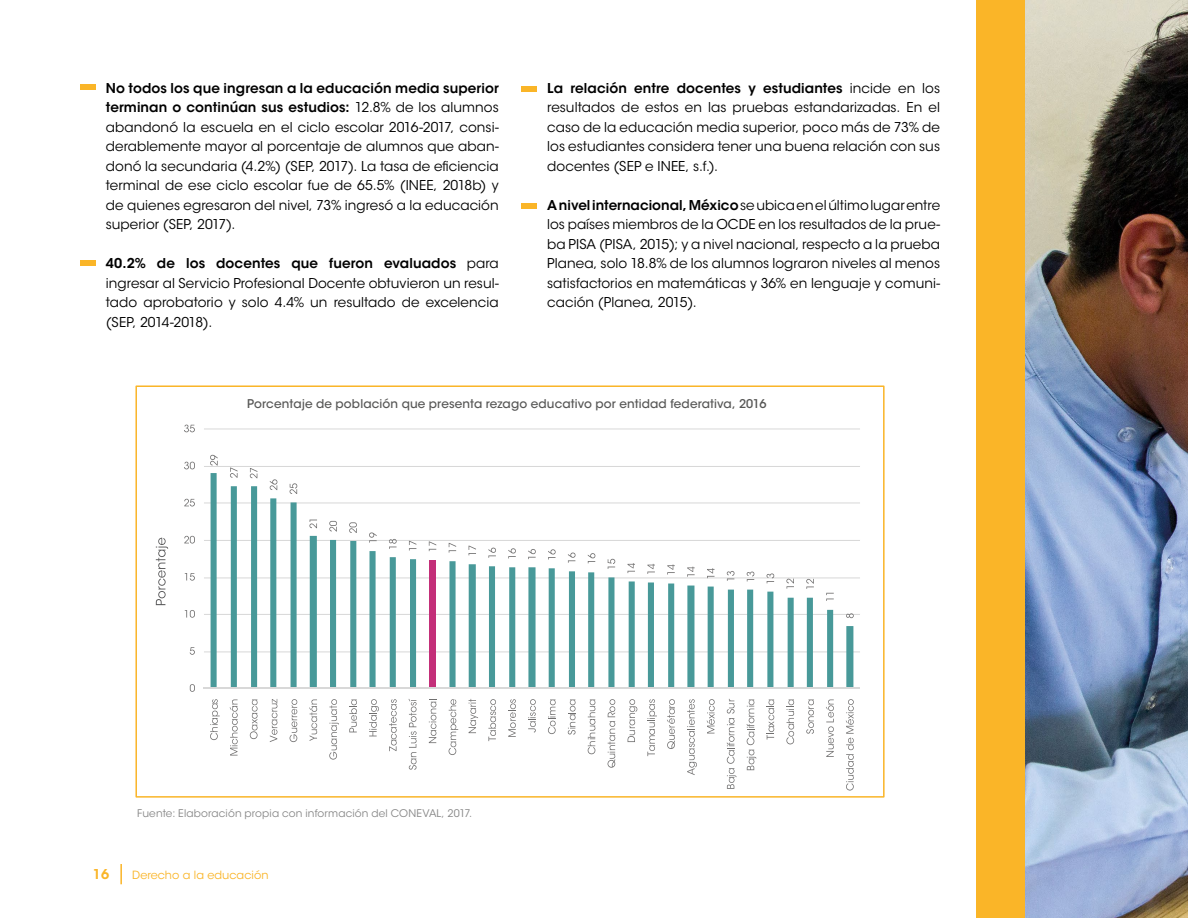
<style>
.page{position:relative;width:1188px;height:918px;background:#fff}
.page>*{position:absolute;margin:0;border:0;box-sizing:border-box;transform-origin:0 0}
.t1{font:13.5px/19.5px "ITC Avant Garde Std";letter-spacing:.005em;color:#000;text-align:justify}
.t2{font:600 13.5px "ITC Avant Garde Std";color:#fab528}
.t3{font:500 12px "ITC Avant Garde Std";letter-spacing:.01em;color:#575756}
.t4{font:11.25px "ITC Avant Garde Std";letter-spacing:.005em;color:#fab528}
.t5{font:10.5px "ITC Avant Garde Std";letter-spacing:.015em;color:#878787}
.s1{font-weight:600}
</style>
<div class="page">
<hr style="left:120px;top:864px;width:2px;height:20px;background:#fab528">
<hr style="left:204px;top:651px;width:656px;height:1px;background:#d8d8d8">
<hr style="left:204px;top:614px;width:656px;height:1px;background:#d8d8d8">
<hr style="left:204px;top:577px;width:656px;height:1px;background:#d8d8d8">
<hr style="left:204px;top:540px;width:656px;height:1px;background:#d8d8d8">
<hr style="left:204px;top:502px;width:656px;height:1px;background:#d8d8d8">
<hr style="left:204px;top:466px;width:656px;height:1px;background:#d8d8d8">
<hr style="left:204px;top:428px;width:656px;height:1px;background:#d8d8d8">
<svg style="left:211px;top:473px;width:642px;height:215px"></svg>
<hr style="left:204px;top:688px;width:656px;height:1px;background:#d8d8d8">
<svg style="left:210px;top:455px;width:8px;height:11px"></svg>
<svg style="left:230px;top:468px;width:8px;height:10px"></svg>
<svg style="left:250px;top:468px;width:7px;height:10px"></svg>
<svg style="left:270px;top:479px;width:7px;height:11px"></svg>
<svg style="left:290px;top:483px;width:7px;height:11px"></svg>
<svg style="left:309px;top:520px;width:8px;height:8px"></svg>
<svg style="left:329px;top:521px;width:8px;height:11px"></svg>
<svg style="left:349px;top:522px;width:8px;height:11px"></svg>
<svg style="left:369px;top:532px;width:8px;height:11px"></svg>
<svg style="left:389px;top:539px;width:8px;height:10px"></svg>
<svg style="left:409px;top:541px;width:7px;height:10px"></svg>
<svg style="left:429px;top:541px;width:7px;height:10px"></svg>
<svg style="left:449px;top:543px;width:7px;height:10px"></svg>
<svg style="left:469px;top:546px;width:7px;height:9px"></svg>
<svg style="left:488px;top:548px;width:8px;height:10px"></svg>
<svg style="left:508px;top:548px;width:8px;height:10px"></svg>
<svg style="left:528px;top:549px;width:8px;height:10px"></svg>
<svg style="left:548px;top:549px;width:8px;height:10px"></svg>
<svg style="left:568px;top:553px;width:8px;height:10px"></svg>
<svg style="left:588px;top:553px;width:7px;height:10px"></svg>
<svg style="left:608px;top:559px;width:7px;height:10px"></svg>
<svg style="left:628px;top:563px;width:7px;height:10px"></svg>
<svg style="left:647px;top:564px;width:8px;height:10px"></svg>
<svg style="left:667px;top:565px;width:8px;height:10px"></svg>
<svg style="left:687px;top:567px;width:8px;height:10px"></svg>
<svg style="left:707px;top:568px;width:8px;height:10px"></svg>
<svg style="left:727px;top:571px;width:8px;height:10px"></svg>
<svg style="left:747px;top:572px;width:7px;height:9px"></svg>
<svg style="left:767px;top:573px;width:7px;height:10px"></svg>
<svg style="left:786px;top:579px;width:8px;height:10px"></svg>
<svg style="left:806px;top:579px;width:8px;height:10px"></svg>
<svg style="left:826px;top:593px;width:8px;height:8px"></svg>
<svg style="left:846px;top:613px;width:8px;height:5px"></svg>
<svg style="left:190px;top:684px;width:5px;height:8px"></svg>
<svg style="left:190px;top:647px;width:5px;height:8px"></svg>
<svg style="left:185px;top:610px;width:10px;height:8px"></svg>
<svg style="left:185px;top:573px;width:10px;height:8px"></svg>
<svg style="left:184px;top:536px;width:11px;height:8px"></svg>
<svg style="left:184px;top:499px;width:11px;height:7px"></svg>
<svg style="left:184px;top:462px;width:11px;height:7px"></svg>
<svg style="left:184px;top:425px;width:11px;height:7px"></svg>
<svg style="left:210px;top:699px;width:10px;height:41px"></svg>
<svg style="left:230px;top:700px;width:8px;height:56px"></svg>
<svg style="left:250px;top:700px;width:8px;height:39px"></svg>
<svg style="left:270px;top:699px;width:7px;height:43px"></svg>
<svg style="left:290px;top:699px;width:7px;height:43px"></svg>
<svg style="left:309px;top:700px;width:8px;height:41px"></svg>
<svg style="left:329px;top:699px;width:10px;height:61px"></svg>
<svg style="left:349px;top:700px;width:8px;height:32px"></svg>
<svg style="left:369px;top:699px;width:10px;height:37px"></svg>
<svg style="left:389px;top:699px;width:8px;height:52px"></svg>
<svg style="left:409px;top:699px;width:8px;height:71px"></svg>
<svg style="left:429px;top:699px;width:7px;height:44px"></svg>
<svg style="left:449px;top:699px;width:9px;height:56px"></svg>
<svg style="left:469px;top:699px;width:9px;height:34px"></svg>
<svg style="left:488px;top:699px;width:8px;height:42px"></svg>
<svg style="left:508px;top:699px;width:8px;height:38px"></svg>
<svg style="left:528px;top:699px;width:8px;height:34px"></svg>
<svg style="left:548px;top:700px;width:8px;height:34px"></svg>
<svg style="left:568px;top:700px;width:8px;height:35px"></svg>
<svg style="left:588px;top:700px;width:7px;height:54px"></svg>
<svg style="left:608px;top:699px;width:7px;height:69px"></svg>
<svg style="left:628px;top:699px;width:9px;height:43px"></svg>
<svg style="left:647px;top:699px;width:10px;height:57px"></svg>
<svg style="left:667px;top:699px;width:8px;height:50px"></svg>
<svg style="left:687px;top:699px;width:10px;height:76px"></svg>
<svg style="left:707px;top:699px;width:8px;height:34px"></svg>
<svg style="left:727px;top:699px;width:10px;height:90px"></svg>
<svg style="left:747px;top:700px;width:9px;height:70px"></svg>
<svg style="left:767px;top:700px;width:7px;height:40px"></svg>
<svg style="left:786px;top:700px;width:8px;height:44px"></svg>
<svg style="left:806px;top:700px;width:8px;height:34px"></svg>
<svg style="left:826px;top:700px;width:8px;height:57px"></svg>
<svg style="left:846px;top:699px;width:8px;height:92px"></svg>
<svg style="left:156px;top:538px;width:12px;height:67px"></svg>
<div style="left:976px;top:0;width:212px;height:918px;background:#fab528"></div>
<div style="left:80px;top:85px;width:15px;height:5px;background:#fab528"></div>
<div style="left:80px;top:261px;width:15px;height:5px;background:#fab528"></div>
<div style="left:521px;top:86px;width:16px;height:5px;background:#fab528"></div>
<div style="left:521px;top:203px;width:16px;height:6px;background:#fab528"></div>
<div style="left:135px;top:385px;width:750px;height:413px;border:2px solid #fab528"></div>
<img style="left:1025px;top:0;width:163px;height:918px">
<p class="t1" style="left:106px;top:79px;width:394px"><span class="s1">No todos los que ingresan a la educación media superior terminan o continúan sus estudios:</span> 12.8% de los alumnos abandonó la escuela en el ciclo escolar 2016-2017, consi&shy;derablemente mayor al porcentaje de alumnos que aban&shy;donó la secundaria (4.2%) (SEP, 2017). La tasa de eficiencia terminal de ese ciclo escolar fue de 65.5% (INEE, 2018b) y de quienes egresaron del nivel, 73% ingresó a la educación superior (SEP, 2017).</p>
<p class="t1" style="left:106px;top:254px;width:394px"><span class="s1">40.2% de los docentes que fueron evaluados</span> para ingresar al Servicio Profesional Docente obtuvieron un resul&shy;tado aprobatorio y solo 4.4% un resultado de excelencia (SEP, 2014-2018).</p>
<p class="t1" style="left:547px;top:78px;width:394px"><span class="s1">La relación entre docentes y estudiantes</span> incide en los resultados de estos en las pruebas estandarizadas. En el caso de la educación media superior, poco más de 73% de los estudiantes considera tener una buena relación con sus docentes (SEP e INEE, s.f.).</p>
<p class="t1" style="left:547px;top:195px;width:394px"><span class="s1">A nivel internacional, México</span> se ubica en el último lugar entre los países miembros de la OCDE en los resultados de la prue&shy;ba PISA (PISA, 2015); y a nivel nacional, respecto a la prueba Planea, solo 18.8% de los alumnos lograron niveles al menos satisfactorios en matemáticas y 36% en lenguaje y comuni&shy;cación (Planea, 2015).</p>
<p class="t3" style="left:247px;top:396px;width:521px">Porcentaje de población que presenta rezago educativo por entidad federativa, 2016</p>
<p class="t5" style="left:137px;top:807px;width:337px">Fuente: Elaboración propia con información del CONEVAL, 2017.</p>
<p class="t2" style="left:93px;top:866px;width:18px">16</p>
<p class="t4" style="left:132px;top:868px;width:138px">Derecho a la educación</p>
</div>
